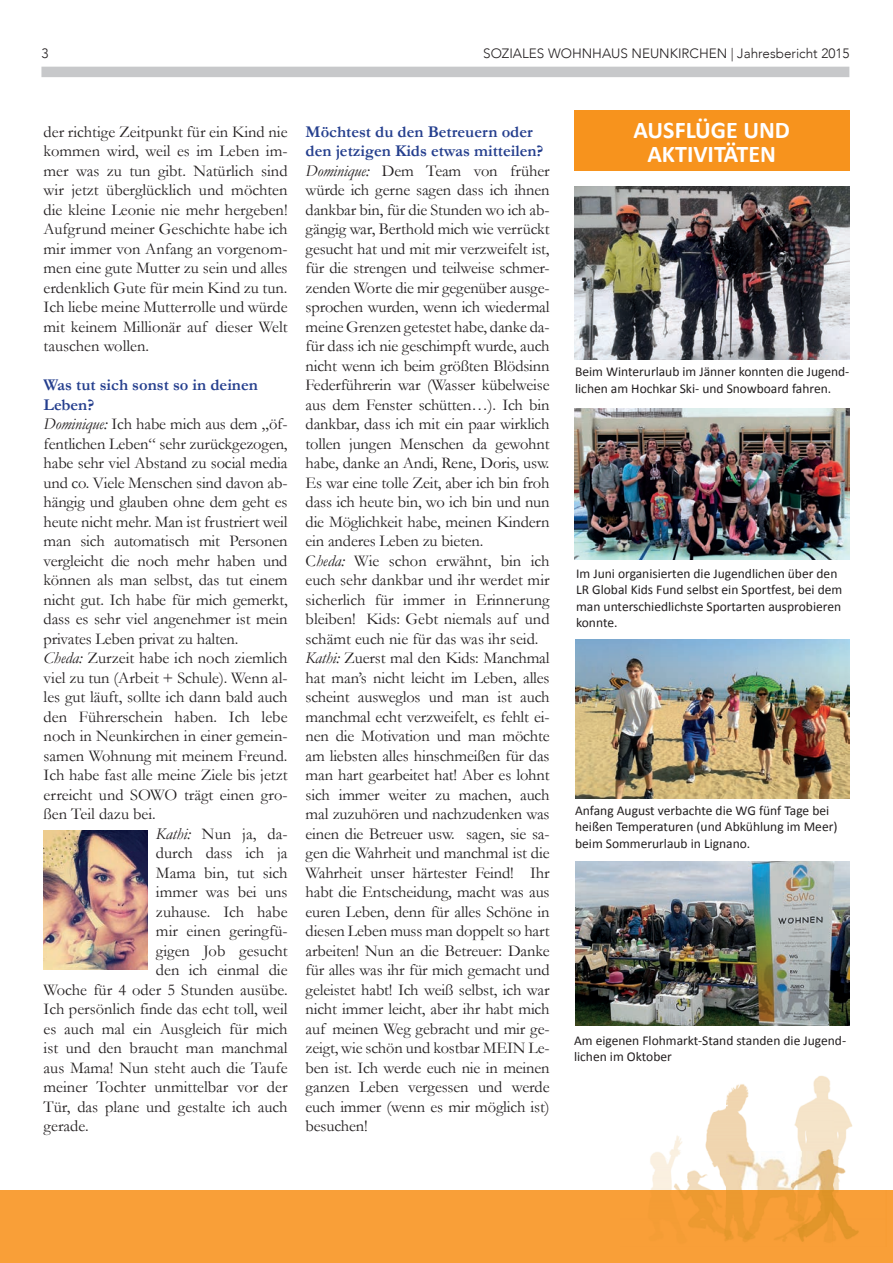
<style>
.page{position:relative;width:893px;height:1263px;background:#fff}
.page>*{position:absolute;margin:0;border:0;box-sizing:border-box;transform-origin:0 0}
.t1{font:700 24px/24px "Calibri";color:#fff;text-align:center}
.t2{font:16.5px/19.5px "Garamond";letter-spacing:-.01em;color:#231f20;text-align:justify}
.t3{font:700 16.5px "Garamond";color:#253f8e}
.t4{font:13.5px/16.5px "Calibri";color:#231f20}
.t5{font:300 13.5px "Avenir";color:#231f20}
.s1{font-style:italic}
.s2{font-weight:700;color:#253f8e}
</style>
<div class="page">
<div style="left:41px;top:67px;width:808px;height:10px;background:#c7c8ca"></div>
<div style="left:0;top:1191px;width:893px;height:72px;background:#f99f38"></div>
<img style="left:621px;top:1076px;width:265px;height:166px">
<div style="left:574px;top:111px;width:275px;height:60px;background:#f7931d"></div>
<img style="left:574px;top:186px;width:275px;height:174px">
<img style="left:574px;top:408px;width:275px;height:151px">
<img style="left:576px;top:861px;width:273px;height:165px">
<img style="left:575px;top:640px;width:274px;height:158px">
<img style="left:44px;top:830px;width:103px;height:139px">
<p class="t5" style="left:41px;top:46px;width:9px">3</p>
<p class="t5" style="left:483px;top:46px;width:368px">SOZIALES WOHNHAUS NEUNKIRCHEN | Jahresbericht 2015</p>
<p class="t2" style="left:44px;top:121px;width:246px">der richtige Zeitpunkt für ein Kind nie kommen wird, weil es im Leben im&shy;mer was zu tun gibt. Natürlich sind wir jetzt überglücklich und möchten die kleine Leonie nie mehr hergeben!<br>Aufgrund meiner Geschichte habe ich mir immer von Anfang an vorgenom&shy;men eine gute Mutter zu sein und alles erdenklich Gute für mein Kind zu tun.<br>Ich liebe meine Mutterrolle und würde mit keinem Millionär auf dieser Welt tauschen wollen.</p>
<p class="t3" style="left:44px;top:375px;width:216px">Was tut sich sonst so in deinen</p>
<p class="t3" style="left:44px;top:394px;width:52px">Leben?</p>
<p class="t2" style="left:44px;top:414px;width:246px"><span class="s1">Dominique:</span> Ich habe mich aus dem „öf-</p>
<p class="t2" style="left:44px;top:433px;width:245px">fentlichen Leben“ sehr zurückgezogen,</p>
<p class="t2" style="left:44px;top:453px;width:245px">habe sehr viel Abstand zu social media</p>
<p class="t2" style="left:44px;top:472px;width:245px">und co. Viele Menschen sind davon ab-</p>
<p class="t2" style="left:44px;top:492px;width:245px">hängig und glauben ohne dem geht es</p>
<p class="t2" style="left:44px;top:511px;width:245px">heute nicht mehr. Man ist frustriert weil</p>
<p class="t2" style="left:44px;top:531px;width:245px">man sich automatisch mit Personen</p>
<p class="t2" style="left:44px;top:550px;width:245px">vergleicht die noch mehr haben und</p>
<p class="t2" style="left:44px;top:570px;width:245px">können als man selbst, das tut einem</p>
<p class="t2" style="left:44px;top:589px;width:246px">nicht gut. Ich habe für mich gemerkt,</p>
<p class="t2" style="left:44px;top:609px;width:245px">dass es sehr viel angenehmer ist mein</p>
<p class="t2" style="left:44px;top:628px;width:196px">privates Leben privat zu halten.</p>
<p class="t2" style="left:44px;top:648px;width:245px"><span class="s1">Cheda:</span> Zurzeit habe ich noch ziemlich</p>
<p class="t2" style="left:44px;top:667px;width:246px">viel zu tun (Arbeit + Schule). Wenn al-</p>
<p class="t2" style="left:44px;top:687px;width:245px">les gut läuft, sollte ich dann bald auch</p>
<p class="t2" style="left:44px;top:706px;width:245px">den Führerschein haben. Ich lebe</p>
<p class="t2" style="left:44px;top:726px;width:246px">noch in Neunkirchen in einer gemein-</p>
<p class="t2" style="left:44px;top:745px;width:245px">samen Wohnung mit meinem Freund.</p>
<p class="t2" style="left:44px;top:765px;width:245px">Ich habe fast alle meine Ziele bis jetzt</p>
<p class="t2" style="left:44px;top:784px;width:245px">erreicht und SOWO trägt einen gro-</p>
<p class="t2" style="left:44px;top:804px;width:114px">ßen Teil dazu bei.</p>
<p class="t2" style="left:156px;top:823px;width:133px"><span class="s1">Kathi:</span> Nun ja, da-</p>
<p class="t2" style="left:156px;top:843px;width:133px">durch dass ich ja</p>
<p class="t2" style="left:156px;top:863px;width:133px">Mama bin, tut sich</p>
<p class="t2" style="left:156px;top:882px;width:133px">immer was bei uns</p>
<p class="t2" style="left:156px;top:902px;width:133px">zuhause. Ich habe</p>
<p class="t2" style="left:156px;top:921px;width:133px">mir einen geringfü-</p>
<p class="t2" style="left:156px;top:941px;width:133px">gigen Job gesucht</p>
<p class="t2" style="left:156px;top:960px;width:133px">den ich einmal die</p>
<p class="t2" style="left:44px;top:980px;width:246px">Woche für 4 oder 5 Stunden ausübe.</p>
<p class="t2" style="left:44px;top:999px;width:246px">Ich persönlich finde das echt toll, weil</p>
<p class="t2" style="left:44px;top:1019px;width:245px">es auch mal ein Ausgleich für mich</p>
<p class="t2" style="left:44px;top:1038px;width:245px">ist und den braucht man manchmal</p>
<p class="t2" style="left:44px;top:1058px;width:245px">aus Mama! Nun steht auch die Taufe</p>
<p class="t2" style="left:44px;top:1077px;width:245px">meiner Tochter unmittelbar vor der</p>
<p class="t2" style="left:44px;top:1097px;width:246px">Tür, das plane und gestalte ich auch</p>
<p class="t2" style="left:44px;top:1116px;width:47px">gerade.</p>
<p class="t2" style="left:306px;top:122px;width:246px;text-align:left"><span class="s2">Möchtest du den Betreuern oder den jetzigen Kids etwas mitteilen?<br></span><span class="s1">Dominique:</span> Dem Team von früher würde ich gerne sagen dass ich ihnen dankbar bin, für die Stunden wo ich ab&shy;gängig war, Berthold mich wie verrückt gesucht hat und mit mir verzweifelt ist, für die strengen und teilweise schmer&shy;zenden Worte die mir gegenüber ausge&shy;sprochen wurden, wenn ich wiedermal meine Grenzen getestet habe, danke da&shy;für dass ich nie geschimpft wurde, auch nicht wenn ich beim größten Blödsinn Federführerin war (Wasser kübelweise aus dem Fenster schütten…). Ich bin dankbar, dass ich mit ein paar wirklich tollen jungen Menschen da gewohnt habe, danke an Andi, Rene, Doris, usw.<br>Es war eine tolle Zeit, aber ich bin froh dass ich heute bin, wo ich bin und nun die Möglichkeit habe, meinen Kindern ein anderes Leben zu bieten.<br>C<span class="s1">heda:</span> Wie schon erwähnt, bin ich euch sehr dankbar und ihr werdet mir sicherlich für immer in Erinnerung bleiben! Kids: Gebt niemals auf und schämt euch nie für das was ihr seid.<br><span class="s1">Kathi:</span> Zuerst mal den Kids: Manchmal hat man’s nicht leicht im Leben, alles scheint ausweglos und man ist auch manchmal echt verzweifelt, es fehlt ei&shy;nen die Motivation und man möchte am liebsten alles hinschmeißen für das man hart gearbeitet hat! Aber es lohnt sich immer weiter zu machen, auch mal zuzuhören und nachzudenken was einen die Betreuer usw. sagen, sie sa&shy;gen die Wahrheit und manchmal ist die Wahrheit unser härtester Feind! Ihr habt die Entscheidung, macht was aus euren Leben, denn für alles Schöne in diesen Leben muss man doppelt so hart arbeiten! Nun an die Betreuer: Danke für alles was ihr für mich gemacht und geleistet habt! Ich weiß selbst, ich war nicht immer leicht, aber ihr habt mich auf meinen Weg gebracht und mir ge&shy;zeigt, wie schön und kostbar MEIN Le&shy;ben ist. Ich werde euch nie in meinen ganzen Leben vergessen und werde euch immer (wenn es mir möglich ist) besuchen!</p>
<h1 class="t1" style="left:633px;top:118px;width:158px">AUSFLÜGE UND<br>AKTIVITÄTEN</h1>
<p class="t4" style="left:575px;top:364px;width:276px">Beim Winterurlaub im Jänner konnten die Jugend&shy;lichen am Hochkar Ski- und Snowboard fahren.</p>
<p class="t4" style="left:576px;top:565px;width:268px">Im Juni organisierten die Jugendlichen über den LR Global Kids Fund selbst ein Sportfest, bei dem man unterschiedlichste Sportarten ausprobieren konnte.</p>
<p class="t4" style="left:575px;top:802px;width:264px">Anfang August verbachte die WG fünf Tage bei heißen Temperaturen (und Abkühlung im Meer) beim Sommerurlaub in Lignano.</p>
<p class="t4" style="left:574px;top:1032px;width:274px">Am eigenen Flohmarkt-Stand standen die Jugend&shy;lichen im Oktober</p>
</div>
